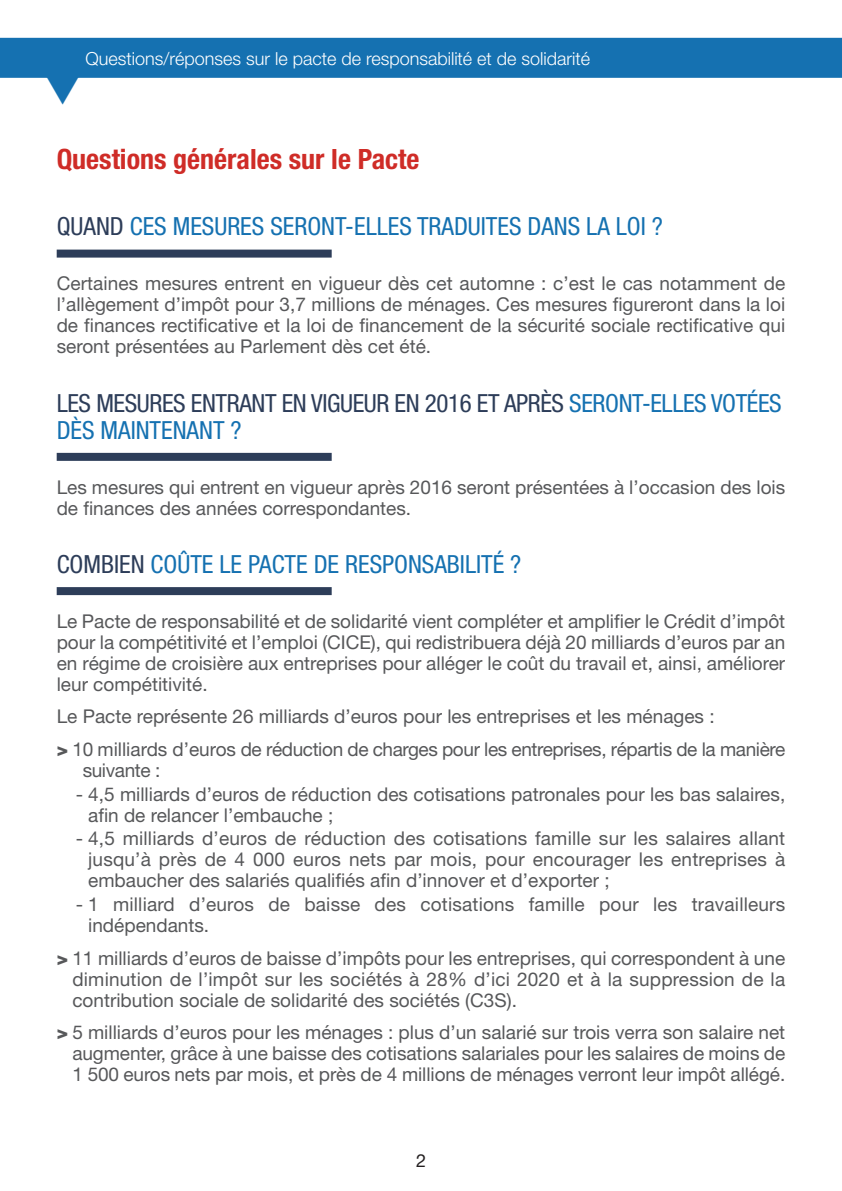
<style>
.page{position:relative;width:842px;height:1191px;background:#fff}
.page>*{position:absolute;margin:0;border:0;box-sizing:border-box;transform-origin:0 0}
.t1{font:700 condensed 28px "Helvetica Neue";color:#cf2c27}
.t2{font:condensed 25px "Helvetica Neue";color:#1571b1}
.t3{font:condensed 25px/27px "Helvetica Neue";letter-spacing:-.015em;color:#2d3d59}
.t4{font:19px/21px "Helvetica Neue";color:#57585a;text-align:justify}
.t5{font:19px "Helvetica Neue";letter-spacing:-.02em;color:#57585a}
.t6{font:300 18px "Helvetica Neue";color:#fff}
.t7{font:18px "Helvetica Neue";color:#231f20}
.s1{color:#2d3d59}
.s2{color:#1571b1}
.s3{font-weight:800}
</style>
<div class="page">
<div style="left:0;top:38px;width:842px;height:40px;background:#1571b1"></div>
<div style="left:57px;top:249px;width:275px;height:8px;background:#2d3d59"></div>
<div style="left:57px;top:453px;width:275px;height:8px;background:#2d3d59"></div>
<div style="left:57px;top:587px;width:275px;height:8px;background:#2d3d59"></div>
<svg style="left:46px;top:77px;width:33px;height:1px"></svg>
<p class="t6" style="left:86px;top:52px;width:506px">Questions/réponses sur le pacte de responsabilité et de solidarité</p>
<h1 class="t1" style="left:57px;top:142px;width:364px">Questions générales sur le Pacte</h1>
<h2 class="t2" style="left:57px;top:217px;width:608px"><span class="s1">QUAND</span> CES MESURES SERONT-ELLES TRADUITES DANS LA LOI ?</h2>
<p class="t4" style="left:57px;top:275px;width:730px">Certaines mesures entrent en vigueur dès cet automne : c’est le cas notamment de l’allègement d’impôt pour 3,7 millions de ménages. Ces mesures figureront dans la loi de finances rectificative et la loi de financement de la sécurité sociale rectificative qui seront présentées au Parlement dès cet été.</p>
<h2 class="t3" style="left:57px;top:391px;width:726px">LES MESURES ENTRANT EN VIGUEUR EN 2016 ET APRÈS <span class="s2">SERONT-ELLES VOTÉES<br>DÈS MAINTENANT ?</span></h2>
<p class="t4" style="left:57px;top:478px;width:730px">Les mesures qui entrent en vigueur après 2016 seront présentées à l’occasion des lois de finances des années correspondantes.</p>
<h2 class="t2" style="left:57px;top:555px;width:466px"><span class="s1">COMBIEN</span> COÛTE LE PACTE DE RESPONSABILITÉ ?</h2>
<p class="t4" style="left:57px;top:612px;width:730px">Le Pacte de responsabilité et de solidarité vient compléter et amplifier le Crédit d’impôt pour la compétitivité et l’emploi (CICE), qui redistribuera déjà 20 milliards d’euros par an en régime de croisière aux entreprises pour alléger le coût du travail et, ainsi, améliorer leur compétitivité.</p>
<p class="t4" style="left:57px;top:702px;width:730px;line-height:32.4px">Le Pacte représente 26 milliards d’euros pour les entreprises et les ménages :<br><span class="s3">&gt;</span> 10 milliards d’euros de réduction de charges pour les entreprises, répartis de la manière</p>
<p class="t5" style="left:83px;top:763px;width:79px">suivante :</p>
<p class="t4" style="left:88px;top:785px;width:699px;text-indent:-12px">- 4,5 milliards d’euros de réduction des cotisations patronales pour les bas salaires, afin de relancer l’embauche ;</p>
<p class="t4" style="left:88px;top:830px;width:699px;text-indent:-12px">- 4,5 milliards d’euros de réduction des cotisations famille sur les salaires allant jusqu’à près de 4 000 euros nets par mois, pour encourager les entreprises à embaucher des salariés qualifiés afin d’innover et d’exporter ;</p>
<p class="t4" style="left:88px;top:896px;width:699px;text-indent:-13px">- 1 milliard d’euros de baisse des cotisations famille pour les travailleurs indépendants.</p>
<p class="t4" style="left:72px;top:949px;width:714px;text-indent:-16px"><span class="s3">&gt;</span> 11 milliards d’euros de baisse d’impôts pour les entreprises, qui correspondent à une diminution de l’impôt sur les sociétés à 28% d’ici 2020 et à la suppression de la contribution sociale de solidarité des sociétés (C3S).</p>
<p class="t4" style="left:72px;top:1023px;width:714px;text-indent:-16px"><span class="s3">&gt;</span> 5 milliards d’euros pour les ménages : plus d’un salarié sur trois verra son salaire net augmenter, grâce à une baisse des cotisations salariales pour les salaires de moins de 1 500 euros nets par mois, et près de 4 millions de ménages verront leur impôt allégé.</p>
<p class="t7" style="left:416px;top:1153px;width:12px">2</p>
</div>
